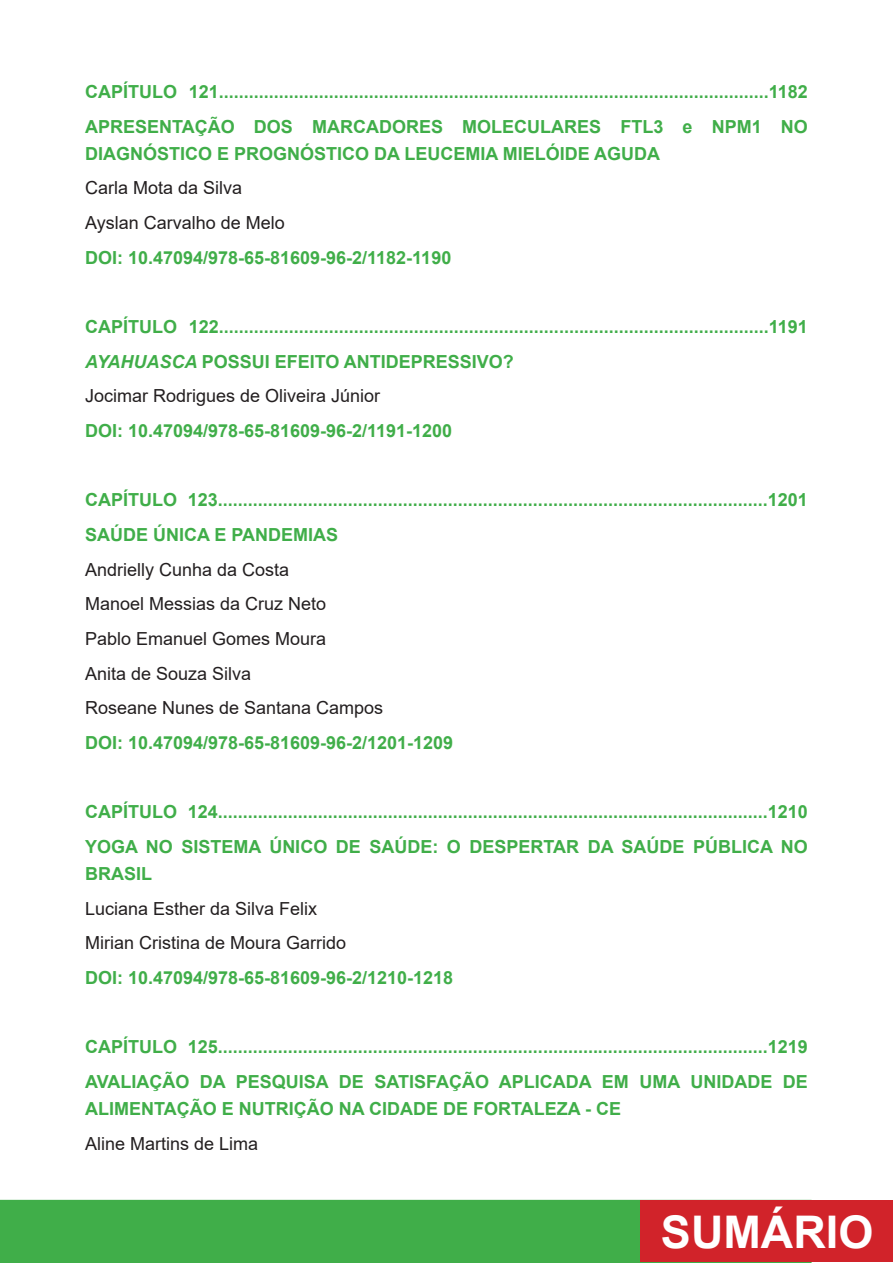
<style>
.page{position:relative;width:893px;height:1263px;background:#fff}
.page>*{position:absolute;margin:0;border:0;box-sizing:border-box;transform-origin:0 0}
.t1{font:700 45px "Arial";color:#fff}
.t2{font:700 18px/27px "Arial";color:#40ae49}
.Parágrafo_da_Lista{font:18px "Arial";color:#231f20}
.s1{font-style:italic}
</style>
<div class="page">
<div style="left:0;top:1200px;width:812px;height:63px;background:#40ae49"></div>
<div style="left:641px;top:1200px;width:252px;height:62px;background:#d1232a"></div>
<p class="t2" style="left:85px;top:79px;width:724px">CAPÍTULO 121..............................................................................................................1182</p>
<p class="t2" style="left:85px;top:113px;width:724px">APRESENTAÇÃO DOS MARCADORES MOLECULARES FTL3 e NPM1 NO<br>DIAGNÓSTICO E PROGNÓSTICO DA LEUCEMIA MIELÓIDE AGUDA</p>
<p class="Parágrafo_da_Lista" style="left:85px;top:176px;width:159px">Carla Mota da Silva</p>
<p class="Parágrafo_da_Lista" style="left:85px;top:210px;width:201px">Ayslan Carvalho de Melo</p>
<p class="t2" style="left:85px;top:244px;width:368px">DOI: 10.47094/978-65-81609-96-2/1182-1190</p>
<p class="t2" style="left:85px;top:313px;width:724px">CAPÍTULO 122..............................................................................................................1191</p>
<p class="t2" style="left:85px;top:348px;width:430px"><span class="s1">AYAHUASCA</span> POSSUI EFEITO ANTIDEPRESSIVO?</p>
<p class="Parágrafo_da_Lista" style="left:85px;top:384px;width:297px">Jocimar Rodrigues de Oliveira Júnior</p>
<p class="t2" style="left:85px;top:417px;width:369px">DOI: 10.47094/978-65-81609-96-2/1191-1200</p>
<p class="t2" style="left:85px;top:487px;width:724px">CAPÍTULO 123..............................................................................................................1201</p>
<p class="t2" style="left:85px;top:521px;width:255px">SAÚDE ÚNICA E PANDEMIAS</p>
<p class="Parágrafo_da_Lista" style="left:85px;top:557px;width:206px">Andrielly Cunha da Costa</p>
<p class="Parágrafo_da_Lista" style="left:85px;top:592px;width:243px">Manoel Messias da Cruz Neto</p>
<p class="Parágrafo_da_Lista" style="left:85px;top:626px;width:243px">Pablo Emanuel Gomes Moura</p>
<p class="Parágrafo_da_Lista" style="left:85px;top:661px;width:168px">Anita de Souza Silva</p>
<p class="Parágrafo_da_Lista" style="left:85px;top:696px;width:300px">Roseane Nunes de Santana Campos</p>
<p class="t2" style="left:85px;top:729px;width:370px">DOI: 10.47094/978-65-81609-96-2/1201-1209</p>
<p class="t2" style="left:85px;top:799px;width:724px">CAPÍTULO 124..............................................................................................................1210</p>
<p class="t2" style="left:85px;top:833px;width:724px">YOGA NO SISTEMA ÚNICO DE SAÚDE: O DESPERTAR DA SAÚDE PÚBLICA NO<br>BRASIL</p>
<p class="Parágrafo_da_Lista" style="left:85px;top:896px;width:234px">Luciana Esther da Silva Felix</p>
<p class="Parágrafo_da_Lista" style="left:85px;top:930px;width:263px">Mirian Cristina de Moura Garrido</p>
<p class="t2" style="left:85px;top:964px;width:370px">DOI: 10.47094/978-65-81609-96-2/1210-1218</p>
<p class="t2" style="left:85px;top:1034px;width:724px">CAPÍTULO 125..............................................................................................................1219</p>
<p class="t2" style="left:85px;top:1068px;width:724px">AVALIAÇÃO DA PESQUISA DE SATISFAÇÃO APLICADA EM UMA UNIDADE DE<br>ALIMENTAÇÃO E NUTRIÇÃO NA CIDADE DE FORTALEZA - CE</p>
<p class="Parágrafo_da_Lista" style="left:85px;top:1131px;width:175px">Aline Martins de Lima</p>
<h1 class="t1" style="left:661px;top:1200px;width:214px">SUMÁRIO</h1>
</div>
